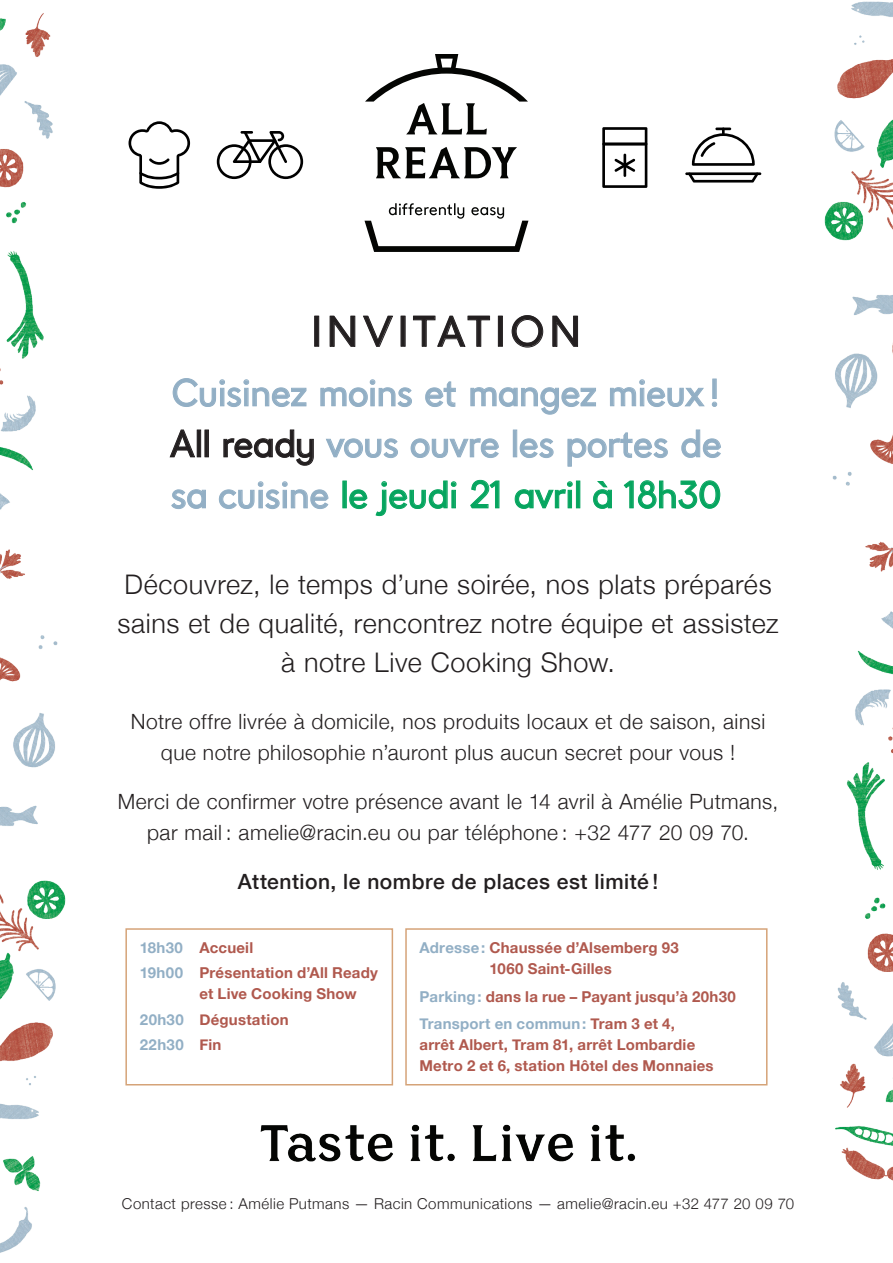
<style>
.page{position:relative;width:893px;height:1263px;background:#fff}
.page>*{position:absolute;margin:0;border:0;box-sizing:border-box;transform-origin:0 0}
.t1{font:42px "geoxer";letter-spacing:.115em;color:#231f20}
.t2{font:37.5px/51px "geoxer";letter-spacing:-.03em;color:#92afc5;text-align:justify}
.t3{font:300 27px/39px "Helvetica Neue";letter-spacing:.02em;color:#231f20;text-align:center}
.t4{font:300 21px/31.5px "Helvetica Neue";letter-spacing:.025em;color:#231f20;text-align:center}
.t5{font:500 21px "Helvetica Neue";letter-spacing:.025em;color:#231f20}
.t6{font:700 15px/25.2px "Helvetica Neue";letter-spacing:.015em;color:#b0594e}
.t7{font:300 15px "Helvetica Neue";letter-spacing:.03em;color:#231f20}
.s1{color:#231f20}
.s2{color:#06a55f}
.s3{color:#92afc5}
</style>
<div class="page">
<img style="left:260px;top:1124px;width:376px;height:38px">
<img style="left:0;top:647px;width:66px;height:606px">
<img style="left:0;top:13px;width:58px;height:634px">
<img style="left:835px;top:650px;width:57px;height:530px">
<img style="left:824px;top:1px;width:68px;height:627px">
<svg style="left:376px;top:147px;width:141px;height:31px"></svg>
<svg style="left:364px;top:203px;width:164px;height:49px"></svg>
<svg style="left:365px;top:54px;width:163px;height:80px"></svg>
<svg style="left:217px;top:131px;width:86px;height:48px"></svg>
<svg style="left:602px;top:127px;width:45px;height:61px"></svg>
<hr style="left:685px;top:172px;width:76px;height:3px;background:#000">
<svg style="left:692px;top:128px;width:63px;height:38px"></svg>
<svg style="left:688px;top:172px;width:71px;height:11px"></svg>
<svg style="left:129px;top:121px;width:61px;height:68px"></svg>
<div style="left:314px;top:316px;width:5px;height:31px;border:1px solid #231f20"></div>
<svg style="left:329px;top:315px;width:27px;height:32px"></svg>
<svg style="left:363px;top:315px;width:30px;height:32px"></svg>
<svg style="left:413px;top:315px;width:77px;height:32px"></svg>
<div style="left:498px;top:316px;width:5px;height:31px;border:1px solid #231f20"></div>
<svg style="left:511px;top:315px;width:32px;height:33px"></svg>
<svg style="left:552px;top:315px;width:26px;height:32px"></svg>
<svg style="left:172px;top:378px;width:135px;height:29px"></svg>
<svg style="left:320px;top:379px;width:92px;height:28px"></svg>
<svg style="left:425px;top:381px;width:31px;height:26px"></svg>
<svg style="left:470px;top:387px;width:126px;height:28px"></svg>
<svg style="left:610px;top:379px;width:95px;height:28px"></svg>
<svg style="left:712px;top:378px;width:5px;height:29px"></svg>
<svg style="left:169px;top:429px;width:26px;height:29px"></svg>
<div style="left:197px;top:430px;width:4px;height:27px;border:1px solid #231f20"></div>
<div style="left:205px;top:430px;width:4px;height:27px;border:1px solid #231f20"></div>
<svg style="left:223px;top:429px;width:91px;height:37px"></svg>
<svg style="left:326px;top:438px;width:72px;height:20px"></svg>
<svg style="left:410px;top:438px;width:89px;height:20px"></svg>
<div style="left:513px;top:430px;width:4px;height:27px;border:1px solid #92afc5"></div>
<svg style="left:519px;top:438px;width:35px;height:20px"></svg>
<svg style="left:567px;top:432px;width:101px;height:35px"></svg>
<svg style="left:681px;top:429px;width:40px;height:29px"></svg>
<svg style="left:171px;top:489px;width:35px;height:20px"></svg>
<svg style="left:219px;top:481px;width:110px;height:28px"></svg>
<div style="left:343px;top:481px;width:4px;height:27px;border:1px solid #06a55f"></div>
<svg style="left:349px;top:489px;width:19px;height:20px"></svg>
<svg style="left:375px;top:480px;width:82px;height:36px"></svg>
<svg style="left:470px;top:480px;width:30px;height:29px"></svg>
<svg style="left:514px;top:481px;width:59px;height:28px"></svg>
<div style="left:576px;top:481px;width:4px;height:27px;border:1px solid #06a55f"></div>
<svg style="left:593px;top:481px;width:19px;height:28px"></svg>
<svg style="left:623px;top:480px;width:97px;height:29px"></svg>
<div style="left:125px;top:928px;width:268px;height:157px;border:2px solid #d5a378"></div>
<div style="left:405px;top:928px;width:362px;height:157px;border:2px solid #d5a378"></div>
<h1 class="t1" style="left:311px;top:310px;width:272px">INVITATION</h1>
<h2 class="t2" style="left:170px;top:369px;width:554px">Cuisinez moins et mangez mieux!<br><span class="s1">All ready</span> vous ouvre les portes de sa cuisine <span class="s2">le jeudi 21 avril à 18h30</span></h2>
<h3 class="t3" style="left:118px;top:564px;width:663px">Découvrez, le temps d’une soirée, nos plats préparés sains et de qualité, rencontrez notre équipe et assistez à notre Live Cooking Show.</h3>
<h3 class="t4" style="left:131px;top:705px;width:636px">Notre offre livrée à domicile, nos produits locaux et de saison, ainsi que notre philosophie n’auront plus aucun secret pour vous !</h3>
<h3 class="t4" style="left:118px;top:785px;width:662px">Merci de confirmer votre présence avant le 14 avril à Amélie Putmans, par mail : amelie@racin.eu ou par téléphone : +32 477 20 09 70.</h3>
<h3 class="t5" style="left:238px;top:868px;width:422px">Attention, le nombre de places est limité !</h3>
<p class="t6" style="left:140px;top:935px;width:240px"><span class="s3">18h30</span> Accueil<br><span class="s3">19h00</span> Présentation d’All Ready</p>
<p class="t6" style="left:140px;top:981px;width:218px;text-indent:60px">et Live Cooking Show<br><span class="s3">20h30</span> Dégustation<br><span class="s3">22h30</span> Fin</p>
<p class="t6" style="left:419px;top:937px;width:261px;line-height:21px;text-align:center"><span class="s3">Adresse:</span> Chaussée d’Alsemberg 93<br>1060 Saint-Gilles</p>
<p class="t6" style="left:419px;top:982px;width:318px;line-height:27.3px"><span class="s3">Parking:</span> dans la rue – Payant jusqu’à 20h30<br><span class="s3">Transport en commun:</span> Tram 3 et 4,</p>
<p class="t6" style="left:419px;top:1034px;width:296px;line-height:21px">arrêt Albert, Tram 81, arrêt Lombardie<br>Metro 2 et 6, station Hôtel des Monnaies</p>
<p class="t7" style="left:122px;top:1194px;width:674px">Contact presse : Amélie Putmans — Racin Communications — amelie@racin.eu +32 477 20 09 70</p>
</div>
